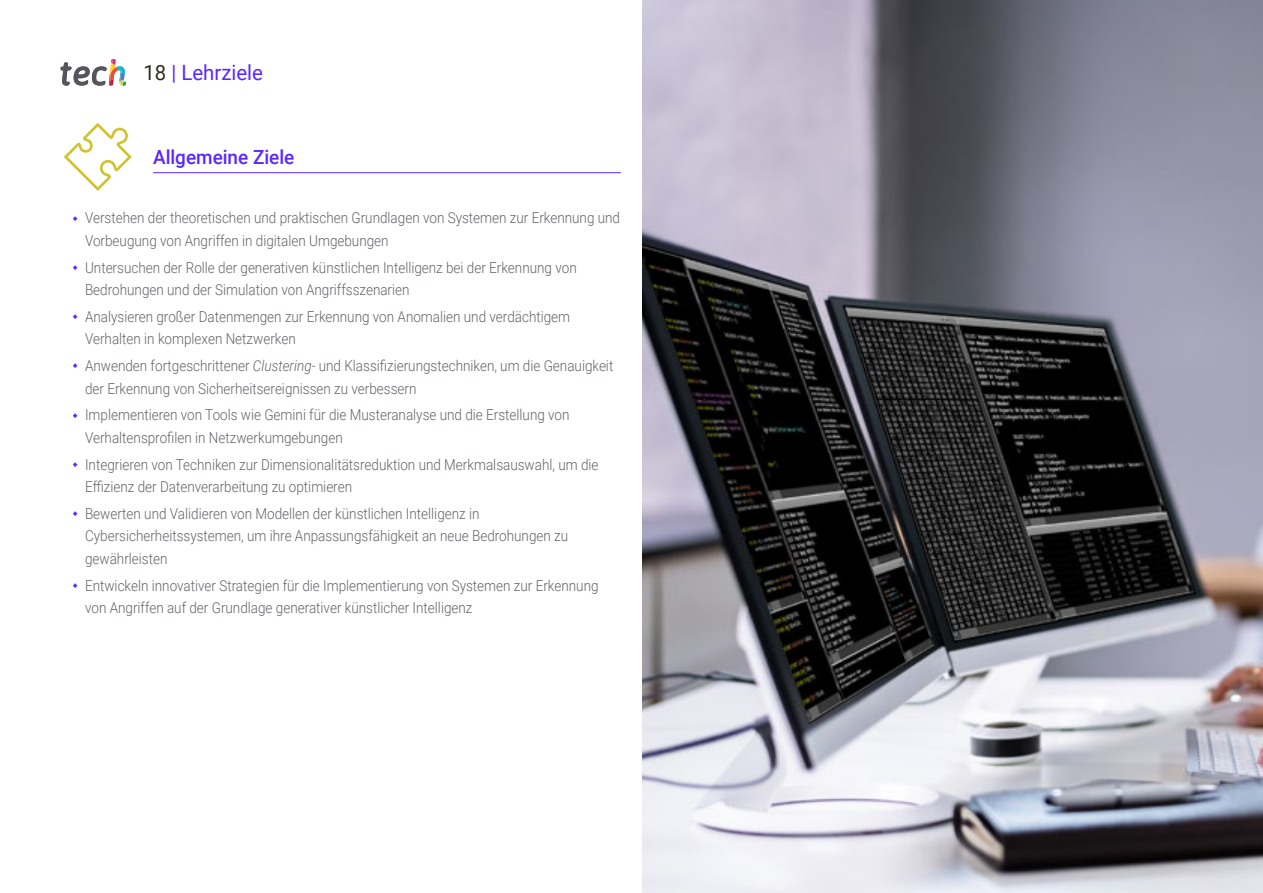
<style>
.page{position:relative;width:1263px;height:893px;background:#fff}
.page>*{position:absolute;margin:0;border:0;box-sizing:border-box;transform-origin:0 0}
.t1{font:21px "Roboto";color:#5927ff}
.t2{font:500 19.5px "Roboto";color:#5927ff}
.t3{font:300 15px/22.5px "Roboto";color:#61646a;scale:.9 1}
.s1{color:#312e20}
.s2{font-style:italic}
</style>
<div class="page">
<hr style="left:153px;top:172px;width:468px;height:1px;background:#5927ff">
<svg style="left:64px;top:123px;width:68px;height:68px"></svg>
<img style="left:642px;top:0;width:621px;height:893px">
<svg style="left:61px;top:59px;width:65px;height:27px"></svg>
<h1 class="t1" style="left:144px;top:57px;width:121px"><span class="s1">18</span> | Lehrziele</h1>
<h2 class="t2" style="left:153px;top:144px;width:143px">Allgemeine Ziele</h2>
<p class="t3" style="left:85px;top:206px;width:596px">Verstehen der theoretischen und praktischen Grundlagen von Systemen zur Erkennung und<br>Vorbeugung von Angriffen in digitalen Umgebungen</p>
<p class="t3" style="left:85px;top:255px;width:548px">Untersuchen der Rolle der generativen künstlichen Intelligenz bei der Erkennung von<br>Bedrohungen und der Simulation von Angriffsszenarien</p>
<p class="t3" style="left:85px;top:305px;width:541px">Analysieren großer Datenmengen zur Erkennung von Anomalien und verdächtigem<br>Verhalten in komplexen Netzwerken</p>
<p class="t3" style="left:85px;top:354px;width:588px">Anwenden fortgeschrittener <span class="s2">Clustering</span>- und Klassifizierungstechniken, um die Genauigkeit der Erkennung von Sicherheitsereignissen zu verbessern</p>
<p class="t3" style="left:85px;top:403px;width:540px">Implementieren von Tools wie Gemini für die Musteranalyse und die Erstellung von<br>Verhaltensprofilen in Netzwerkumgebungen</p>
<p class="t3" style="left:85px;top:452px;width:572px">Integrieren von Techniken zur Dimensionalitätsreduktion und Merkmalsauswahl, um die<br>Effizienz der Datenverarbeitung zu optimieren</p>
<p class="t3" style="left:85px;top:502px;width:538px">Bewerten und Validieren von Modellen der künstlichen Intelligenz in<br>Cybersicherheitssystemen, um ihre Anpassungsfähigkeit an neue Bedrohungen zu gewährleisten</p>
<p class="t3" style="left:85px;top:573px;width:572px">Entwickeln innovativer Strategien für die Implementierung von Systemen zur Erkennung von Angriffen auf der Grundlage generativer künstlicher Intelligenz</p>
</div>
